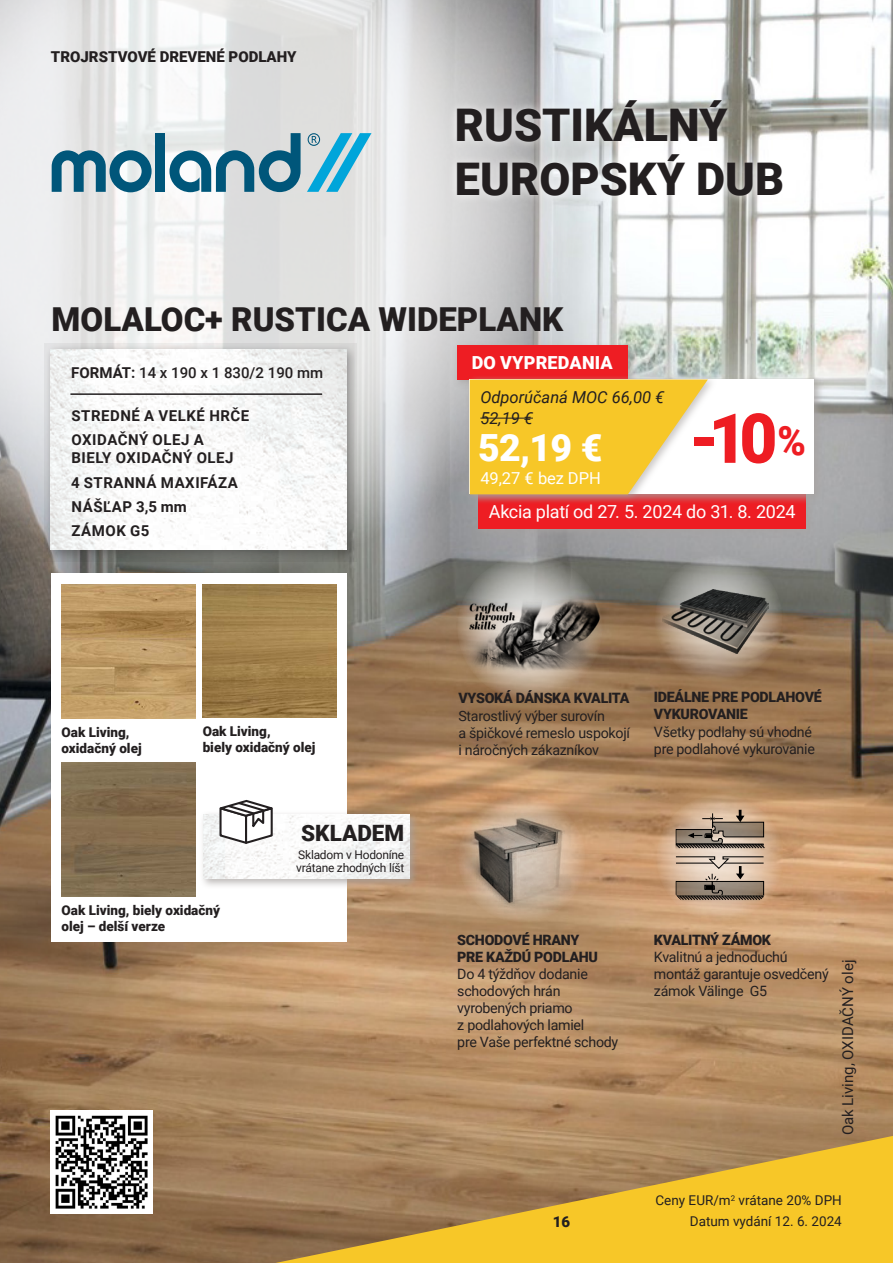
<style>
.page{position:relative;width:893px;height:1263px;background:#fff}
.page>*{position:absolute;margin:0;border:0;box-sizing:border-box;transform-origin:0 0}
.t1{font:900 69px "Roboto";color:#ee1d23;scale:.95 1}
.t2{font:900 45px/54px "Roboto";color:#231f20}
.t3{font:900 37.5px "Roboto";color:#fff}
.t4{font:900 33px "Roboto";color:#231f20}
.t5{font:900 22.5px "Roboto";color:#231f20}
.t6{font:18px "Roboto";letter-spacing:-.02em;color:#fff}
.t7{font:900 18px "Roboto";letter-spacing:.01em;color:#fff}
.t8{font:italic 16.5px "Roboto";color:#231f20}
.t9{font:16.5px "Roboto";letter-spacing:-.005em;color:#fff}
.t10{font:700 15px/18px "Roboto";letter-spacing:.035em;color:#231f20}
.t11{font:900 15px "Roboto";color:#231f20}
.t12{font:500 15px "Roboto";color:#231f20}
.t13{font:15px "Roboto";color:#231f20}
.t14{font:14.25px/17.1px "Roboto";letter-spacing:-.02em;color:#231f20}
.t15{font:900 14.25px/17.1px "Roboto";letter-spacing:-.02em;color:#231f20}
.t16{font:900 13.5px/16.2px "Roboto";color:#231f20}
.t17{font:13.5px "Roboto";color:#231f20}
.t18{font:12px/13.5px "Roboto";letter-spacing:-.02em;color:#231f20}
.s1{font-weight:700}
.s2{font-size:40.5px}
</style>
<div class="page">
<img style="left:0;top:0;width:893px;height:1263px">
<svg style="left:0;top:0;width:580px;height:579px;background:#d6d7d7"></svg>
<svg style="left:275px;top:1136px;width:618px;height:127px;background:#caa140"></svg>
<div style="left:447px;top:91px;width:344px;height:114px;background:#fff;opacity:.75"></div>
<svg style="left:45px;top:343px;width:312px;height:219px;background:#a4a5a2"></svg>
<img style="left:51px;top:350px;width:295px;height:199px">
<hr style="left:70px;top:393px;width:252px;height:2px;background:#231f20">
<div style="left:155px;top:133px;width:10px;height:59px;background:#00567a"></div>
<svg style="left:52px;top:150px;width:100px;height:42px;background:#6596aa"></svg>
<svg style="left:169px;top:133px;width:132px;height:59px;background:#87aab9"></svg>
<svg style="left:307px;top:133px;width:64px;height:59px;background:#8dc9dc"></svg>
<div style="left:51px;top:573px;width:295px;height:369px;background:#fff"></div>
<img style="left:62px;top:585px;width:133px;height:133px">
<img style="left:62px;top:763px;width:133px;height:134px">
<img style="left:203px;top:585px;width:134px;height:132px">
<div style="left:453px;top:341px;width:185px;height:49px;background:#a7a2a0;opacity:.75"></div>
<div style="left:457px;top:345px;width:171px;height:34px;background:#ee1d23"></div>
<div style="left:474px;top:490px;width:342px;height:49px;background:#a7a2a0"></div>
<div style="left:478px;top:494px;width:328px;height:34px;background:#ee1d23"></div>
<div style="left:465px;top:375px;width:359px;height:130px;background:#a7a2a0;opacity:.75"></div>
<div style="left:470px;top:379px;width:344px;height:115px;background:#fff"></div>
<div style="left:466px;top:374px;width:252px;height:130px;background:#a7a2a0;opacity:.58"></div>
<svg style="left:470px;top:379px;width:238px;height:115px;background:#f7cf4b"></svg>
<hr style="left:480px;top:418px;width:53px;height:1px;background:#231f20">
<div style="left:199px;top:810px;width:221px;height:79px;background:#a7a2a0;opacity:.75"></div>
<img style="left:203px;top:814px;width:206px;height:65px">
<svg style="left:219px;top:800px;width:54px;height:44px"></svg>
<img style="left:51px;top:1111px;width:102px;height:102px">
<svg style="left:656px;top:794px;width:128px;height:128px;background:#cfa782"></svg>
<svg style="left:676px;top:900px;width:88px;height:5px"></svg>
<svg style="left:676px;top:810px;width:89px;height:90px;background:#a69382"></svg>
<svg style="left:655px;top:554px;width:127px;height:128px;background:#988b7c"></svg>
<img style="left:662px;top:589px;width:106px;height:64px">
<img style="left:426px;top:791px;width:187px;height:140px">
<svg style="left:457px;top:555px;width:146px;height:146px"></svg>
<img style="left:429px;top:576px;width:201px;height:138px">
<p class="t11" style="left:51px;top:46px;width:247px">TROJRSTVOVÉ DREVENÉ PODLAHY</p>
<p class="t2" style="left:455px;top:97px;width:331px">RUSTIKÁLNÝ<br>EUROPSKÝ DUB</p>
<p class="t4" style="left:52px;top:296px;width:513px">MOLALOC+ RUSTICA WIDEPLANK</p>
<p class="t12" style="left:71px;top:363px;width:253px"><span class="s1">FORMÁT:</span> 14 x 190 x 1 830/2 190 mm</p>
<p class="t10" style="left:72px;top:406px;width:179px">STREDNÉ A VELKÉ HRČE</p>
<p class="t10" style="left:72px;top:430px;width:164px">OXIDAČNÝ OLEJ A<br>BIELY OXIDAČNÝ OLEJ</p>
<p class="t10" style="left:71px;top:473px;width:168px">4 STRANNÁ MAXIFÁZA</p>
<p class="t10" style="left:72px;top:497px;width:117px">NÁŠĽAP 3,5 mm</p>
<p class="t10" style="left:72px;top:521px;width:79px">ZÁMOK G5</p>
<p class="t7" style="left:472px;top:350px;width:143px">DO VYPREDANIA</p>
<p class="t8" style="left:480px;top:385px;width:185px">Odporúčaná MOC 66,00 €</p>
<p class="t8" style="left:480px;top:406px;width:54px">52,19 €</p>
<p class="t3" style="left:478px;top:421px;width:126px">52,19 €</p>
<p class="t9" style="left:480px;top:466px;width:122px">49,27 € bez DPH</p>
<p class="t1" style="left:689px;top:390px;width:124px">-10 <span class="s2">%</span></p>
<p class="t6" style="left:489px;top:499px;width:308px">Akcia platí od 27. 5. 2024 do 31. 8. 2024</p>
<p class="t16" style="left:62px;top:724px;width:82px">Oak Living, oxidačný olej</p>
<p class="t16" style="left:203px;top:722px;width:114px">Oak Living,<br>biely oxidačný olej</p>
<p class="t5" style="left:301px;top:817px;width:105px">SKLADEM</p>
<p class="t18" style="left:296px;top:847px;width:110px">Skladom v Hodoníne vrátane zhodných líšt</p>
<p class="t16" style="left:62px;top:902px;width:160px">Oak Living, biely oxidačný olej – delší verze</p>
<p class="t15" style="left:458px;top:689px;width:173px">VYSOKÁ DÁNSKA KVALITA</p>
<p class="t14" style="left:458px;top:706px;width:173px">Starostlivý výber surovín<br>a špičkové remeslo uspokojí i náročných zákazníkov</p>
<p class="t15" style="left:654px;top:688px;width:169px">IDEÁLNE PRE PODLAHOVÉ<br>VYKUROVANIE</p>
<p class="t14" style="left:654px;top:722px;width:162px">Všetky podlahy sú vhodné pre podlahové vykurovanie</p>
<p class="t15" style="left:457px;top:931px;width:142px">SCHODOVÉ HRANY<br>PRE KAŽDÚ PODLAHU</p>
<p class="t14" style="left:457px;top:965px;width:163px">Do 4 týždňov dodanie schodových hrán vyrobených priamo<br>z podlahových lamiel<br>pre Vaše perfektné schody</p>
<p class="t15" style="left:654px;top:930px;width:119px">KVALITNÝ ZÁMOK</p>
<p class="t14" style="left:654px;top:947px;width:176px">Kvalitnú a jednoduchú montáž garantuje osvedčený zámok Välinge G5</p>
<p class="t13" style="left:837px;top:1135px;width:177px;rotate:-90deg">Oak Living, OXIDAČNÝ olej</p>
<p class="t17" style="left:655px;top:1191px;width:188px">Ceny EUR/m<sup>2</sup> vrátane 20% DPH</p>
<p class="t11" style="left:553px;top:1211px;width:19px">16</p>
<p class="t17" style="left:690px;top:1212px;width:154px">Datum vydání 12. 6. 2024</p>
</div>
